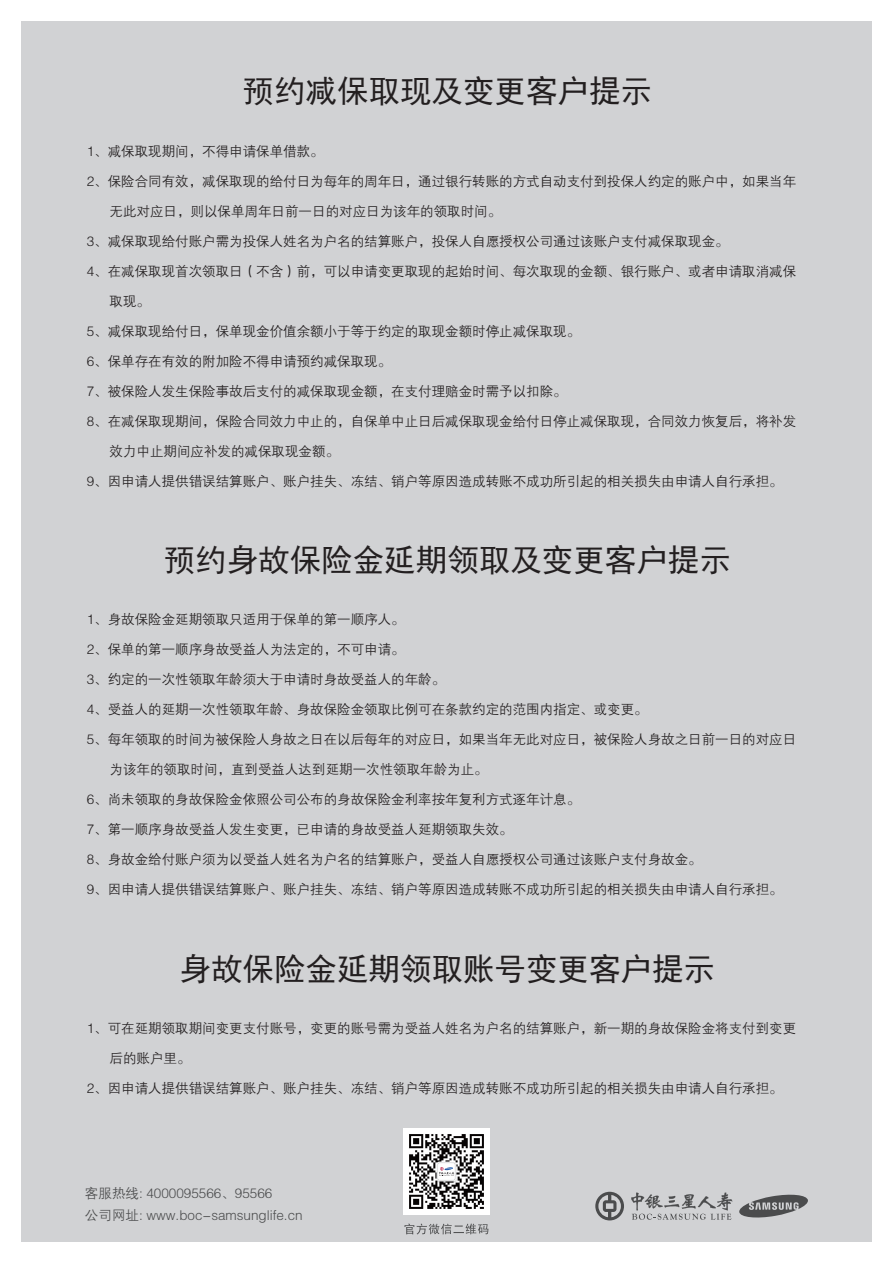
<style>
.page{position:relative;width:893px;height:1263px;background:#fff}
.page>*{position:absolute;margin:0;border:0;box-sizing:border-box;transform-origin:0 0}
.t1{font:31.5px "Sim Hei";color:#231f20}
.t2{font:13.5px "FZZDXK GBK1 0";color:#231f20}
.t3{font:13.5px "FZZDXK GBK1 0";color:#4b4c4d}
.t4{font:13.5px "FZZDXJW GB1 0";color:#4b4c4d}
.s1{font-family:"FZZDXK GBK1 0"}
</style>
<div class="page">
<div style="left:21px;top:21px;width:851px;height:1221px;background:#d1d2d4"></div>
<svg style="left:595px;top:1192px;width:29px;height:28px"></svg>
<svg style="left:739px;top:1194px;width:69px;height:24px"></svg>
<svg style="left:631px;top:1192px;width:101px;height:28px"></svg>
<img style="left:404px;top:1129px;width:85px;height:85px">
<svg style="left:438px;top:1163px;width:17px;height:17px"></svg>
<svg style="left:404px;top:1223px;width:84px;height:11px"></svg>
<h1 class="t1" style="left:243px;top:75px;width:411px">预约减保取现及变更客户提示</h1>
<p class="t2" style="left:87px;top:144px;width:238px">1、减保取现期间，不得申请保单借款。</p>
<p class="t2" style="left:87px;top:174px;width:711px">2、保险合同有效，减保取现的给付日为每年的周年日，通过银行转账的方式自动支付到投保人约定的账户中，如果当年</p>
<p class="t2" style="left:110px;top:204px;width:393px">无此对应日，则以保单周年日前一日的对应日为该年的领取时间。</p>
<p class="t2" style="left:87px;top:234px;width:643px">3、减保取现给付账户需为投保人姓名为户名的结算账户，投保人自愿授权公司通过该账户支付减保取现金。</p>
<p class="t2" style="left:87px;top:264px;width:711px">4、在减保取现首次领取日（不含）前，可以申请变更取现的起始时间、每次取现的金额、银行账户、或者申请取消减保</p>
<p class="t2" style="left:110px;top:294px;width:42px">取现。</p>
<p class="t2" style="left:87px;top:324px;width:495px">5、减保取现给付日，保单现金价值余额小于等于约定的取现金额时停止减保取现。</p>
<p class="t2" style="left:87px;top:354px;width:306px">6、保单存在有效的附加险不得申请预约减保取现。</p>
<p class="t2" style="left:87px;top:384px;width:481px">7、被保险人发生保险事故后支付的减保取现金额，在支付理赔金时需予以扣除。</p>
<p class="t2" style="left:87px;top:414px;width:711px">8、在减保取现期间，保险合同效力中止的，自保单中止日后减保取现金给付日停止减保取现，合同效力恢复后，将补发</p>
<p class="t2" style="left:110px;top:444px;width:231px">效力中止期间应补发的减保取现金额。</p>
<p class="t2" style="left:87px;top:474px;width:697px">9、因申请人提供错误结算账户、账户挂失、冻结、销户等原因造成转账不成功所引起的相关损失由申请人自行承担。</p>
<h1 class="t1" style="left:164px;top:544px;width:568px">预约身故保险金延期领取及变更客户提示</h1>
<p class="t2" style="left:87px;top:612px;width:319px">1、身故保险金延期领取只适用于保单的第一顺序人。</p>
<p class="t2" style="left:87px;top:642px;width:319px">2、保单的第一顺序身故受益人为法定的，不可申请。</p>
<p class="t2" style="left:87px;top:672px;width:360px">3、约定的一次性领取年龄须大于申请时身故受益人的年龄。</p>
<p class="t2" style="left:87px;top:702px;width:562px">4、受益人的延期一次性领取年龄、身故保险金领取比例可在条款约定的范围内指定、或变更。</p>
<p class="t2" style="left:87px;top:732px;width:711px">5、每年领取的时间为被保险人身故之日在以后每年的对应日，如果当年无此对应日，被保险人身故之日前一日的对应日</p>
<p class="t2" style="left:110px;top:762px;width:379px">为该年的领取时间，直到受益人达到延期一次性领取年龄为止。</p>
<p class="t2" style="left:87px;top:792px;width:495px">6、尚未领取的身故保险金依照公司公布的身故保险金利率按年复利方式逐年计息。</p>
<p class="t2" style="left:87px;top:822px;width:427px">7、第一顺序身故受益人发生变更，已申请的身故受益人延期领取失效。</p>
<p class="t2" style="left:87px;top:852px;width:616px">8、身故金给付账户须为以受益人姓名为户名的结算账户，受益人自愿授权公司通过该账户支付身故金。</p>
<p class="t2" style="left:87px;top:882px;width:697px">9、因申请人提供错误结算账户、账户挂失、冻结、销户等原因造成转账不成功所引起的相关损失由申请人自行承担。</p>
<h1 class="t1" style="left:180px;top:952px;width:537px">身故保险金延期领取账号变更客户提示</h1>
<p class="t2" style="left:87px;top:1021px;width:711px">1、可在延期领取期间变更支付账号，变更的账号需为受益人姓名为户名的结算账户，新一期的身故保险金将支付到变更</p>
<p class="t2" style="left:110px;top:1051px;width:82px">后的账户里。</p>
<p class="t2" style="left:87px;top:1081px;width:697px">2、因申请人提供错误结算账户、账户挂失、冻结、销户等原因造成转账不成功所引起的相关损失由申请人自行承担。</p>
<p class="t4" style="left:85px;top:1186px;width:189px"><span class="s1">客服热线:</span> 4000095566、95566</p>
<p class="t3" style="left:85px;top:1208px;width:219px">公司网址: www.boc-samsunglife.cn</p>
</div>
